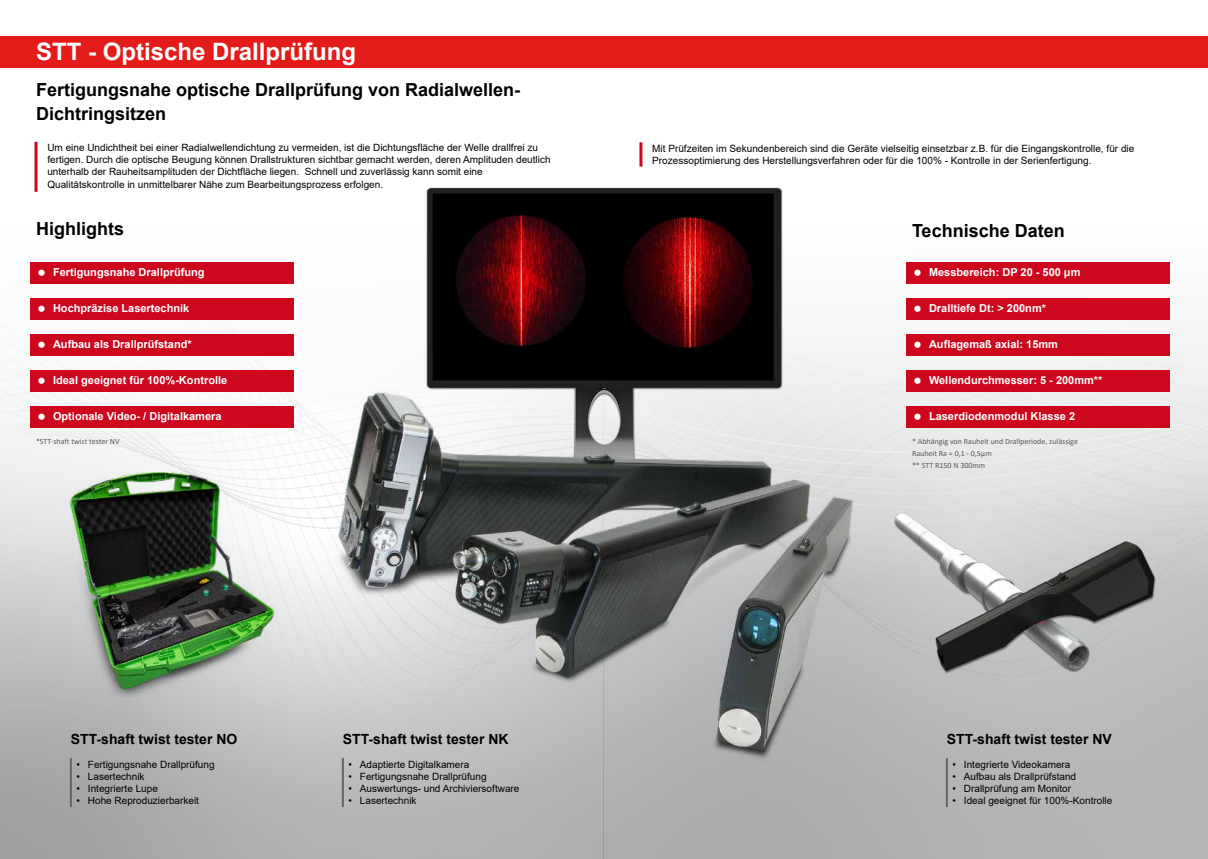
<style>
.page{position:relative;width:1208px;height:859px;background:#fff}
.page>*{position:absolute;margin:0;border:0;box-sizing:border-box;transform-origin:0 0}
.t1{font:700 24px "Arial";color:#fff}
.t2{font:700 18px/24px "Arial";color:#000}
.t3{font:700 14px "Arial";color:#000}
.t4{font:700 11px "Arial";color:#fff}
.t5{font:10px/12px "Arial";color:#000}
.t6{font:8px/12px "Calibri";color:#595959}
</style>
<div class="page">
<img style="left:0;top:67px;width:1208px;height:792px">
<div style="left:0;top:36px;width:1208px;height:31px;background:#e31c19"></div>
<img style="left:258px;top:160px;width:692px;height:389px">
<img style="left:308px;top:362px;width:592px;height:418px">
<svg style="left:34px;top:142px;width:4px;height:50px"></svg>
<hr style="left:639px;top:142px;width:3px;height:25px;background:#cd071e">
<svg style="left:946px;top:758px;width:2px;height:49px"></svg>
<svg style="left:70px;top:758px;width:2px;height:49px"></svg>
<svg style="left:342px;top:758px;width:2px;height:49px"></svg>
<img style="left:858px;top:498px;width:339px;height:191px">
<div style="left:30px;top:262px;width:264px;height:22px;background:#cd071e"></div>
<div style="left:30px;top:298px;width:264px;height:22px;background:#cd071e"></div>
<div style="left:30px;top:334px;width:264px;height:22px;background:#cd071e"></div>
<div style="left:30px;top:370px;width:264px;height:22px;background:#cd071e"></div>
<div style="left:30px;top:406px;width:264px;height:22px;background:#cd071e"></div>
<div style="left:906px;top:262px;width:264px;height:22px;background:#cd071e"></div>
<div style="left:906px;top:298px;width:264px;height:22px;background:#cd071e"></div>
<div style="left:906px;top:334px;width:264px;height:22px;background:#cd071e"></div>
<div style="left:906px;top:370px;width:264px;height:22px;background:#cd071e"></div>
<div style="left:906px;top:406px;width:264px;height:22px;background:#cd071e"></div>
<img style="left:49px;top:461px;width:247px;height:247px">
<h1 class="t1" style="left:36px;top:35px;width:322px">STT - Optische Drallprüfung</h1>
<h2 class="t2" style="left:36px;top:78px;width:486px">Fertigungsnahe optische Drallprüfung von Radialwellen-<br>Dichtringsitzen</h2>
<p class="t5" style="left:47px;top:141px;width:505px">Um eine Undichtheit bei einer Radialwellendichtung zu vermeiden, ist die Dichtungsfläche der Welle drallfrei zu fertigen. Durch die optische Beugung können Drallstrukturen sichtbar gemacht werden, deren Amplituden deutlich unterhalb der Rauheitsamplituden der Dichtfläche liegen. Schnell und zuverlässig kann somit eine</p>
<p class="t5" style="left:47px;top:179px;width:337px">Qualitätskontrolle in unmittelbarer Nähe zum Bearbeitungsprozess erfolgen.</p>
<h2 class="t2" style="left:36px;top:217px;width:90px">Highlights</h2>
<p class="t4" style="left:53px;top:264px;width:153px">Fertigungsnahe Drallprüfung</p>
<p class="t4" style="left:53px;top:300px;width:138px">Hochpräzise Lasertechnik</p>
<p class="t4" style="left:53px;top:336px;width:140px">Aufbau als Drallprüfstand*</p>
<p class="t4" style="left:53px;top:372px;width:176px">Ideal geeignet für 100%-Kontrolle</p>
<p class="t4" style="left:53px;top:408px;width:170px">Optionale Video- / Digitalkamera</p>
<p class="t6" style="left:36px;top:435px;width:85px">*STT-shaft twist tester NV</p>
<p class="t5" style="left:652px;top:142px;width:483px">Mit Prüfzeiten im Sekundenbereich sind die Geräte vielseitig einsetzbar z.B. für die Eingangskontrolle, für die<br>Prozessoptimierung des Herstellungsverfahren oder für die 100% - Kontrolle in der Serienfertigung.</p>
<h2 class="t2" style="left:912px;top:218px;width:154px">Technische Daten</h2>
<p class="t4" style="left:929px;top:264px;width:153px">Messbereich: DP 20 - 500 μm</p>
<p class="t4" style="left:929px;top:300px;width:119px">Dralltiefe Dt: &gt; 200nm*</p>
<p class="t4" style="left:929px;top:336px;width:130px">Auflagemaß axial: 15mm</p>
<p class="t4" style="left:929px;top:372px;width:175px">Wellendurchmesser: 5 - 200mm**</p>
<p class="t4" style="left:929px;top:408px;width:148px">Laserdiodenmodul Klasse 2</p>
<p class="t6" style="left:912px;top:435px;width:167px">* Abhängig von Rauheit und Drallperiode, zulässige<br>Rauheit Ra = 0,1 - 0,5µm<br>** STT R150 N 300mm</p>
<h3 class="t3" style="left:71px;top:729px;width:168px">STT-shaft twist tester NO</h3>
<p class="t5" style="left:77px;top:758px;width:140px">• Fertigungsnahe Drallprüfung</p>
<p class="t5" style="left:77px;top:770px;width:70px">• Lasertechnik</p>
<p class="t5" style="left:77px;top:782px;width:83px">• Integrierte Lupe</p>
<p class="t5" style="left:77px;top:794px;width:124px">• Hohe Reproduzierbarkeit</p>
<h3 class="t3" style="left:343px;top:729px;width:167px">STT-shaft twist tester NK</h3>
<p class="t5" style="left:348px;top:758px;width:122px">• Adaptierte Digitalkamera</p>
<p class="t5" style="left:348px;top:770px;width:140px">• Fertigungsnahe Drallprüfung</p>
<p class="t5" style="left:348px;top:782px;width:172px">• Auswertungs- und Archiviersoftware</p>
<p class="t5" style="left:348px;top:794px;width:70px">• Lasertechnik</p>
<h3 class="t3" style="left:947px;top:729px;width:166px">STT-shaft twist tester NV</h3>
<p class="t5" style="left:952px;top:758px;width:119px">• Integrierte Videokamera</p>
<p class="t5" style="left:952px;top:770px;width:125px">• Aufbau als Drallprüfstand</p>
<p class="t5" style="left:952px;top:782px;width:120px">• Drallprüfung am Monitor</p>
<p class="t5" style="left:952px;top:794px;width:161px">• Ideal geeignet für 100%-Kontrolle</p>
</div>
